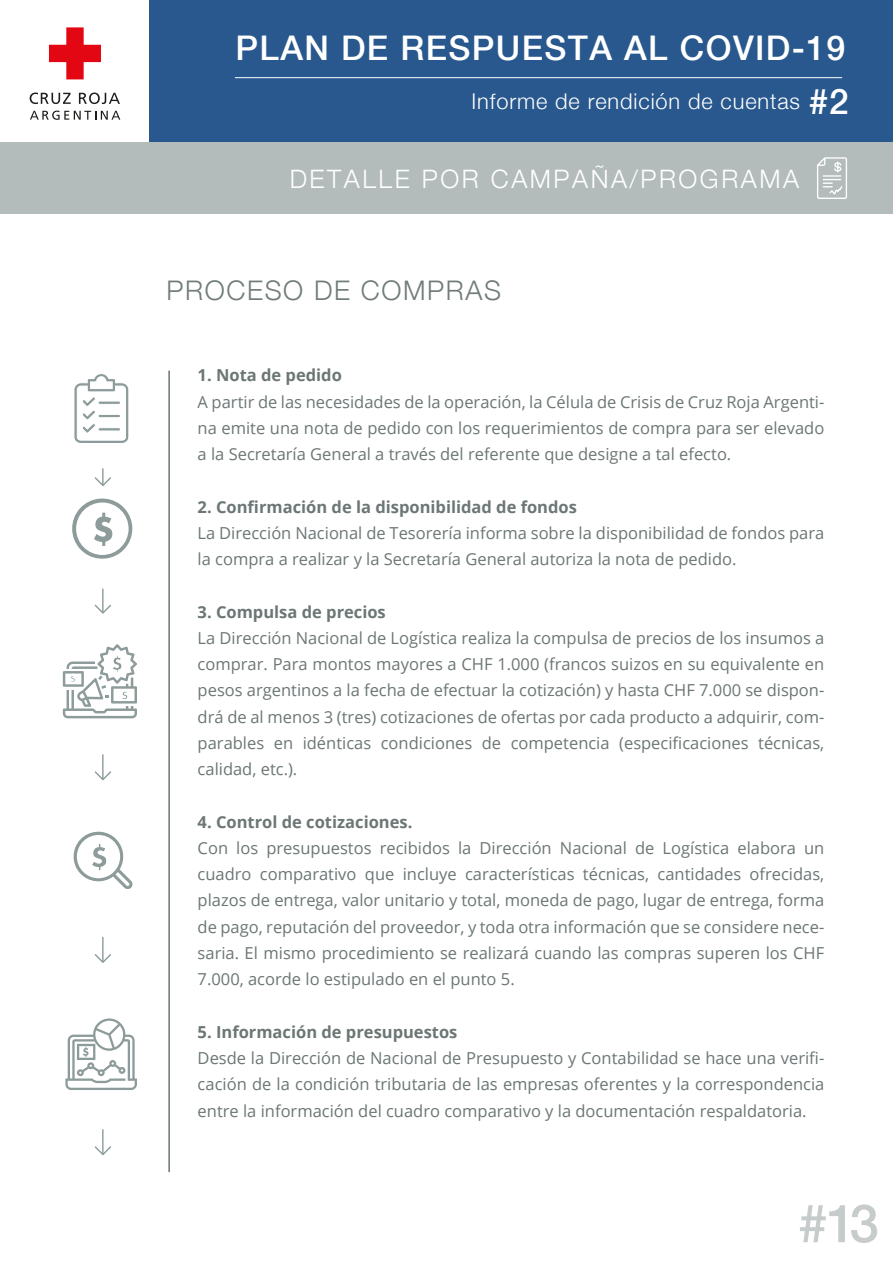
<style>
.page{position:relative;width:893px;height:1263px;background:#fff}
.page>*{position:absolute;margin:0;border:0;box-sizing:border-box;transform-origin:0 0}
.t1{font:500 52.8px "Helvetica Neue";color:#c6cbcb}
.t2{font:500 33.9px "Helvetica Neue";letter-spacing:.04em;color:#fff}
.t3{font:300 27px "Helvetica Neue";letter-spacing:.06em;color:#707b7a}
.t4{font:300 25.35px "Helvetica Neue";letter-spacing:.1em;color:#fff}
.t5{font:300 21.75px "Helvetica Neue";letter-spacing:.04em;color:#fff}
.t6{font:16.5px/26.2px "Open Sans";color:#6b7675;text-align:justify}
.t7{font:700 16.5px "Open Sans";color:#6b7675}
.s1{font-weight:500;font-size:35.1px}
</style>
<div class="page">
<div style="left:0;top:0;width:893px;height:144px;background:#28588d"></div>
<div style="left:0;top:0;width:149px;height:152px;background:#fff"></div>
<div style="left:0;top:142px;width:893px;height:72px;background:#b4bcbb"></div>
<hr style="left:235px;top:77px;width:607px;height:1px;background:#fff">
<svg style="left:49px;top:27px;width:52px;height:52px"></svg>
<svg style="left:30px;top:93px;width:41px;height:11px"></svg>
<svg style="left:79px;top:93px;width:41px;height:11px"></svg>
<svg style="left:30px;top:111px;width:90px;height:9px"></svg>
<svg style="left:817px;top:157px;width:30px;height:42px"></svg>
<svg style="left:65px;top:1018px;width:72px;height:72px"></svg>
<svg style="left:74px;top:374px;width:55px;height:69px"></svg>
<div style="left:98px;top:427px;width:23px;height:4px;border:1px solid #fff;border-radius:2px"></div>
<svg style="left:94px;top:469px;width:17px;height:17px"></svg>
<svg style="left:94px;top:604px;width:17px;height:10px"></svg>
<hr style="left:102px;top:589px;width:2px;height:23px;background:#8e9b9b">
<svg style="left:94px;top:771px;width:17px;height:9px"></svg>
<hr style="left:102px;top:755px;width:2px;height:24px;background:#8e9b9b">
<svg style="left:94px;top:1146px;width:17px;height:9px"></svg>
<hr style="left:102px;top:1130px;width:2px;height:24px;background:#8e9b9b">
<svg style="left:94px;top:954px;width:17px;height:9px"></svg>
<hr style="left:102px;top:937px;width:2px;height:25px;background:#8e9b9b">
<svg style="left:63px;top:644px;width:74px;height:74px"></svg>
<svg style="left:73px;top:831px;width:60px;height:58px"></svg>
<svg style="left:72px;top:498px;width:61px;height:61px"></svg>
<hr style="left:168px;top:371px;width:2px;height:801px;background:#6b7675">
<h2 class="t2" style="left:235px;top:28px;width:611px">PLAN DE RESPUESTA AL COVID-19</h2>
<h3 class="t5" style="left:472px;top:88px;width:378px">Informe de rendición de cuentas <span class="s1">#2</span></h3>
<h3 class="t4" style="left:290px;top:164px;width:511px">DETALLE POR CAMPAÑA/PROGRAMA</h3>
<h3 class="t3" style="left:167px;top:274px;width:336px">PROCESO DE COMPRAS</h3>
<p class="t7" style="left:198px;top:364px;width:146px">1. Nota de pedido</p>
<p class="t6" style="left:198px;top:388px;width:628px">A partir de las necesidades de la operación, la Célula de Crisis de Cruz Roja Argenti&shy;na emite una nota de pedido con los requerimientos de compra para ser elevado a la Secretaría General a través del referente que designe a tal efecto.</p>
<p class="t7" style="left:198px;top:495px;width:381px">2. Confirmación de la disponibilidad de fondos</p>
<p class="t6" style="left:198px;top:519px;width:628px">La Dirección Nacional de Tesorería informa sobre la disponibilidad de fondos para la compra a realizar y la Secretaría General autoriza la nota de pedido.</p>
<p class="t7" style="left:198px;top:600px;width:190px">3. Compulsa de precios</p>
<p class="t6" style="left:198px;top:624px;width:628px">La Dirección Nacional de Logística realiza la compulsa de precios de los insumos a comprar. Para montos mayores a CHF 1.000 (francos suizos en su equivalente en pesos argentinos a la fecha de efectuar la cotización) y hasta CHF 7.000 se dispon&shy;drá de al menos 3 (tres) cotizaciones de ofertas por cada producto a adquirir, com&shy;parables en idénticas condiciones de competencia (especificaciones técnicas, calidad, etc.).</p>
<p class="t7" style="left:198px;top:810px;width:216px">4. Control de cotizaciones.</p>
<p class="t6" style="left:198px;top:834px;width:628px">Con los presupuestos recibidos la Dirección Nacional de Logística elabora un cuadro comparativo que incluye características técnicas, cantidades ofrecidas, plazos de entrega, valor unitario y total, moneda de pago, lugar de entrega, forma de pago, reputación del proveedor, y toda otra información que se considere nece&shy;saria. El mismo procedimiento se realizará cuando las compras superen los CHF 7.000, acorde lo estipulado en el punto 5.</p>
<p class="t7" style="left:198px;top:1020px;width:261px">5. Información de presupuestos</p>
<p class="t6" style="left:198px;top:1044px;width:628px">Desde la Dirección de Nacional de Presupuesto y Contabilidad se hace una verifi&shy;cación de la condición tributaria de las empresas oferentes y la correspondencia entre la información del cuadro comparativo y la documentación respaldatoria.</p>
<h1 class="t1" style="left:798px;top:1192px;width:82px">#13</h1>
</div>
